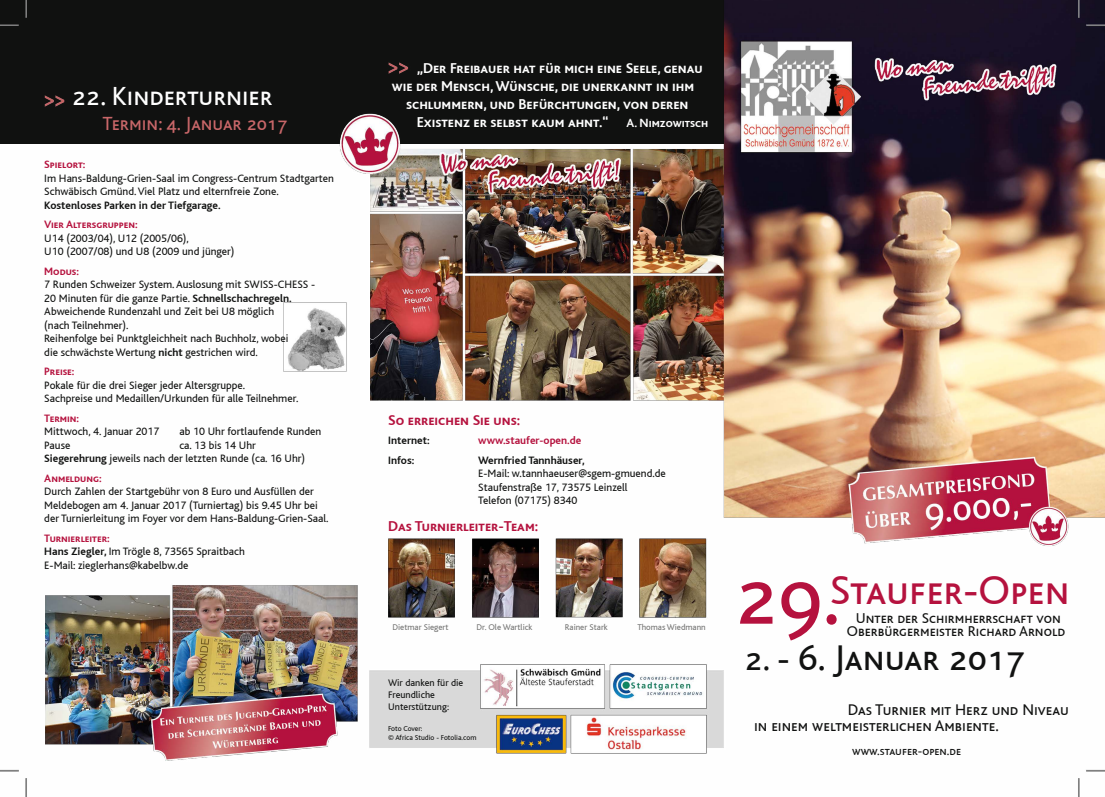
<style>
.page{position:relative;width:1105px;height:797px;background:#fff}
.page>*{position:absolute;margin:0;border:0;box-sizing:border-box;transform-origin:0 0}
.t1{font:42.5px "Bliss Caps";color:#b5123e}
.t2{font:37.5px "Bliss Caps";color:#111211}
.t3{font:27.5px "Bliss Caps";color:#fff}
.t4{font:20px "Bliss Caps";color:#c96769}
.t5{font:16.25px/16.1px "Bliss Caps";color:#111211}
.t6{font:700 15px "Bliss Caps";color:#fff}
.t7{font:15px/13.4px "Bliss Caps";color:#111211;text-align:center}
.t8{font:700 15px "Bliss Caps";color:#b5123e}
.t9{font:12.5px "Bliss Caps";color:#111211}
.t10{font:11.25px/13.5px "Bliss";color:#111211}
.t11{font:700 11.25px "Bliss Caps";color:#b5123e}
.t12{font:700 11.25px "Bliss";color:#111211}
.t13{font:700 11.25px "Bliss";color:#b5123e}
.t14{font:10px/12px "Bliss";color:#111211}
.t15{font:8.75px "Bliss";color:#767675}
.t16{font:7.5px/9px "Bliss";color:#111211}
.s1{font-weight:700}
.s2{font-size:12.5px}
.s3{font-size:85.5px}
.s4{font-size:35px}
</style>
<div class="page">
<img style="left:0;top:0;width:1104px;height:796px">
<h3 class="t3" style="left:72px;top:82px;width:202px">22. Kinderturnier</h3>
<h3 class="t4" style="left:102px;top:113px;width:187px">Termin: 4. Januar 2017</h3>
<p class="t11" style="left:44px;top:159px;width:43px">Spielort:</p>
<p class="t10" style="left:44px;top:171px;width:291px">Im Hans-Baldung-Grien-Saal im Congress-Centrum Stadtgarten<br>Schwäbisch Gmünd. Viel Platz und elternfreie Zone.</p>
<p class="t12" style="left:44px;top:199px;width:178px">Kostenloses Parken in der Tiefgarage.</p>
<p class="t11" style="left:44px;top:219px;width:95px">Vier Altersgruppen:</p>
<p class="t10" style="left:44px;top:231px;width:192px">U14 (2003/04), U12 (2005/06),<br>U10 (2007/08) und U8 (2009 und jünger)</p>
<p class="t11" style="left:44px;top:265px;width:36px">Modus:</p>
<p class="t10" style="left:44px;top:278px;width:272px">7 Runden Schweizer System. Auslosung mit SWISS-CHESS - 20 Minuten für die ganze Partie. <span class="s1">Schnellschachregeln.<br></span>Abweichende Rundenzahl und Zeit bei U8 möglich<br>(nach Teilnehmer).<br>Reihenfolge bei Punktgleichheit nach Buchholz, wobei<br>die schwächste Wertung <span class="s1">nicht</span> gestrichen wird.</p>
<p class="t11" style="left:44px;top:366px;width:32px">Preise:</p>
<p class="t10" style="left:44px;top:378px;width:255px">Pokale für die drei Sieger jeder Altersgruppe.<br>Sachpreise und Medaillen/Urkunden für alle Teilnehmer.</p>
<p class="t11" style="left:44px;top:412px;width:36px">Termin:</p>
<p class="t10" style="left:44px;top:425px;width:116px">Mittwoch, 4. Januar 2017</p>
<p class="t10" style="left:179px;top:425px;width:143px">ab 10 Uhr fortlaufende Runden</p>
<p class="t10" style="left:44px;top:438px;width:28px">Pause</p>
<p class="t10" style="left:44px;top:438px;width:262px;text-indent:135px">ca. 13 bis 14 Uhr<br><span class="s1">Siegerehrung</span> jeweils nach der letzten Runde (ca. 16 Uhr)</p>
<p class="t11" style="left:44px;top:472px;width:59px">Anmeldung:</p>
<p class="t10" style="left:44px;top:485px;width:286px">Durch Zahlen der Startgebühr von 8 Euro und Ausfüllen der<br>Meldebogen am 4. Januar 2017 (Turniertag) bis 9.45 Uhr bei der Turnierleitung im Foyer vor dem Hans-Baldung-Grien-Saal.</p>
<p class="t11" style="left:44px;top:532px;width:67px">Turnierleiter:</p>
<p class="t10" style="left:44px;top:545px;width:202px"><span class="s1">Hans Ziegler,</span> Im Trögle 8, 73565 Spraitbach<br>E-Mail: zieglerhans@kabelbw.de</p>
<h3 class="t6" style="left:417px;top:60px;width:287px">„Der Freibauer hat für mich eine Seele, genau</h3>
<h3 class="t6" style="left:392px;top:78px;width:304px">wie der Mensch, Wünsche, die unerkannt in ihm</h3>
<h3 class="t6" style="left:406px;top:96px;width:284px">schlummern, und Befürchtungen, von deren</h3>
<h3 class="t6" style="left:417px;top:114px;width:293px">Existenz er selbst kaum ahnt.“ <span class="s2">A. Nimzowitsch</span></h3>
<h3 class="t8" style="left:388px;top:412px;width:134px">So erreichen Sie uns:</h3>
<p class="t12" style="left:388px;top:434px;width:43px">Internet:</p>
<p class="t13" style="left:478px;top:434px;width:105px">www.staufer-open.de</p>
<p class="t12" style="left:388px;top:454px;width:28px">Infos:</p>
<p class="t12" style="left:478px;top:454px;width:108px">Wernfried Tannhäuser,</p>
<p class="t10" style="left:478px;top:467px;width:189px">E-Mail: w.tannhaeuser@sgem-gmuend.de<br>Staufenstraße 17, 73575 Leinzell<br>Telefon (07175) 8340</p>
<h3 class="t8" style="left:388px;top:518px;width:151px">Das Turnierleiter-Team:</h3>
<p class="t15" style="left:392px;top:622px;width:58px">Dietmar Siegert</p>
<p class="t15" style="left:476px;top:622px;width:57px">Dr. Ole Wartlick</p>
<p class="t15" style="left:565px;top:622px;width:44px">Rainer Stark</p>
<p class="t15" style="left:637px;top:622px;width:70px">Thomas Wiedmann</p>
<p class="t14" style="left:388px;top:677px;width:77px">Wir danken für die<br>Freundliche<br>Unterstützung:</p>
<p class="t16" style="left:388px;top:724px;width:90px">Foto Cover:<br>© Africa Studio - Fotolia.com</p>
<h1 class="t1" style="left:735px;top:567px;width:336px"><span class="s3">29.</span>Staufer-Open</h1>
<h3 class="t7" style="left:847px;top:611px;width:220px">Unter der Schirmherrschaft von<br>Oberbürgermeister Richard Arnold</h3>
<h2 class="t2" style="left:744px;top:637px;width:282px"><span class="s4">2. -</span> 6. Januar 2017</h2>
<h3 class="t5" style="left:754px;top:701px;width:316px;text-indent:94px">Das Turnier mit Herz und Niveau in einem weltmeisterlichen Ambiente.</h3>
<p class="t9" style="left:852px;top:744px;width:110px">www.staufer-open.de</p>
</div>
